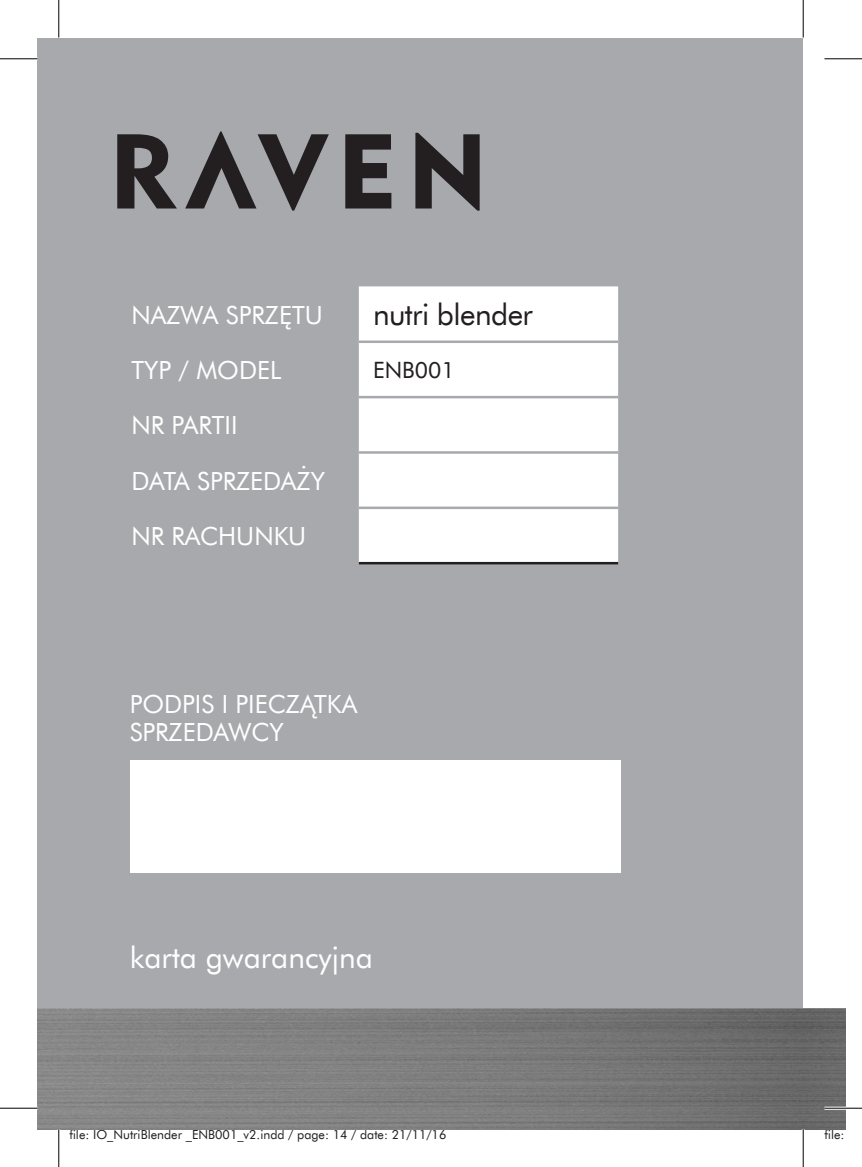
<style>
.page{position:relative;width:862px;height:1167px;background:#fff}
.page>*{position:absolute;margin:0;border:0;box-sizing:border-box;transform-origin:0 0}
.t1{font:30px "Futura EU";color:#fff}
.t2{font:30px "Futura EU";letter-spacing:-.02em;color:#231f20}
.t3{font:25px/27.5px "Futura EU";color:#fff}
.t4{font:22.5px "Futura EU";color:#231f20}
.t5{font:12.5px "Futura EU";color:#231f20}
</style>
<div class="page">
<div style="left:38px;top:38px;width:765px;height:1091px;background:#a8a9ad"></div>
<svg style="left:117px;top:134px;width:60px;height:74px"></svg>
<svg style="left:415px;top:133px;width:64px;height:77px"></svg>
<svg style="left:185px;top:131px;width:144px;height:79px"></svg>
<svg style="left:345px;top:134px;width:46px;height:74px"></svg>
<div style="left:359px;top:286px;width:259px;height:276px;background:#fff"></div>
<hr style="left:359px;top:340px;width:259px;height:3px;background:#a8a9ad">
<hr style="left:359px;top:396px;width:259px;height:2px;background:#a8a9ad">
<hr style="left:359px;top:451px;width:259px;height:2px;background:#a8a9ad">
<hr style="left:359px;top:506px;width:259px;height:3px;background:#a8a9ad">
<hr style="left:359px;top:562px;width:259px;height:2px;background:#231f20">
<div style="left:130px;top:760px;width:490px;height:112px;background:#fff"></div>
<img style="left:38px;top:1008px;width:807px;height:121px">
<hr style="left:824px;top:1106px;width:38px;height:3px;background:#fff">
<hr style="left:0;top:58px;width:38px;height:1px;background:#000">
<hr style="left:824px;top:58px;width:38px;height:1px;background:#000">
<hr style="left:0;top:1107px;width:38px;height:1px;background:#000">
<hr style="left:824px;top:1107px;width:38px;height:1px;background:#000">
<hr style="left:58px;top:0;width:1px;height:37px;background:#000">
<hr style="left:58px;top:1129px;width:1px;height:37px;background:#000">
<hr style="left:802px;top:0;width:1px;height:37px;background:#000">
<hr style="left:802px;top:1129px;width:1px;height:37px;background:#000">
<p class="t3" style="left:131px;top:302px;width:193px">NAZWA SPRZĘTU</p>
<p class="t2" style="left:373px;top:296px;width:161px">nutri blender</p>
<p class="t3" style="left:131px;top:357px;width:152px">TYP / MODEL</p>
<p class="t4" style="left:373px;top:356px;width:83px">ENB001</p>
<p class="t3" style="left:131px;top:412px;width:108px">NR PARTII</p>
<p class="t3" style="left:131px;top:467px;width:195px">DATA SPRZEDAŻY</p>
<p class="t3" style="left:131px;top:523px;width:176px">NR RACHUNKU</p>
<p class="t3" style="left:130px;top:691px;width:229px">PODPIS I PIECZĄTKA<br>SPRZEDAWCY</p>
<p class="t1" style="left:130px;top:938px;width:245px">karta gwarancyjna</p>
<p class="t5" style="left:69px;top:1126px;width:378px">file: IO_NutriBlender _ENB001_v2.indd / page: 14 / date: 21/11/16</p>
<p class="t5" style="left:824px;top:1126px;width:39px">file: IO</p>
</div>
